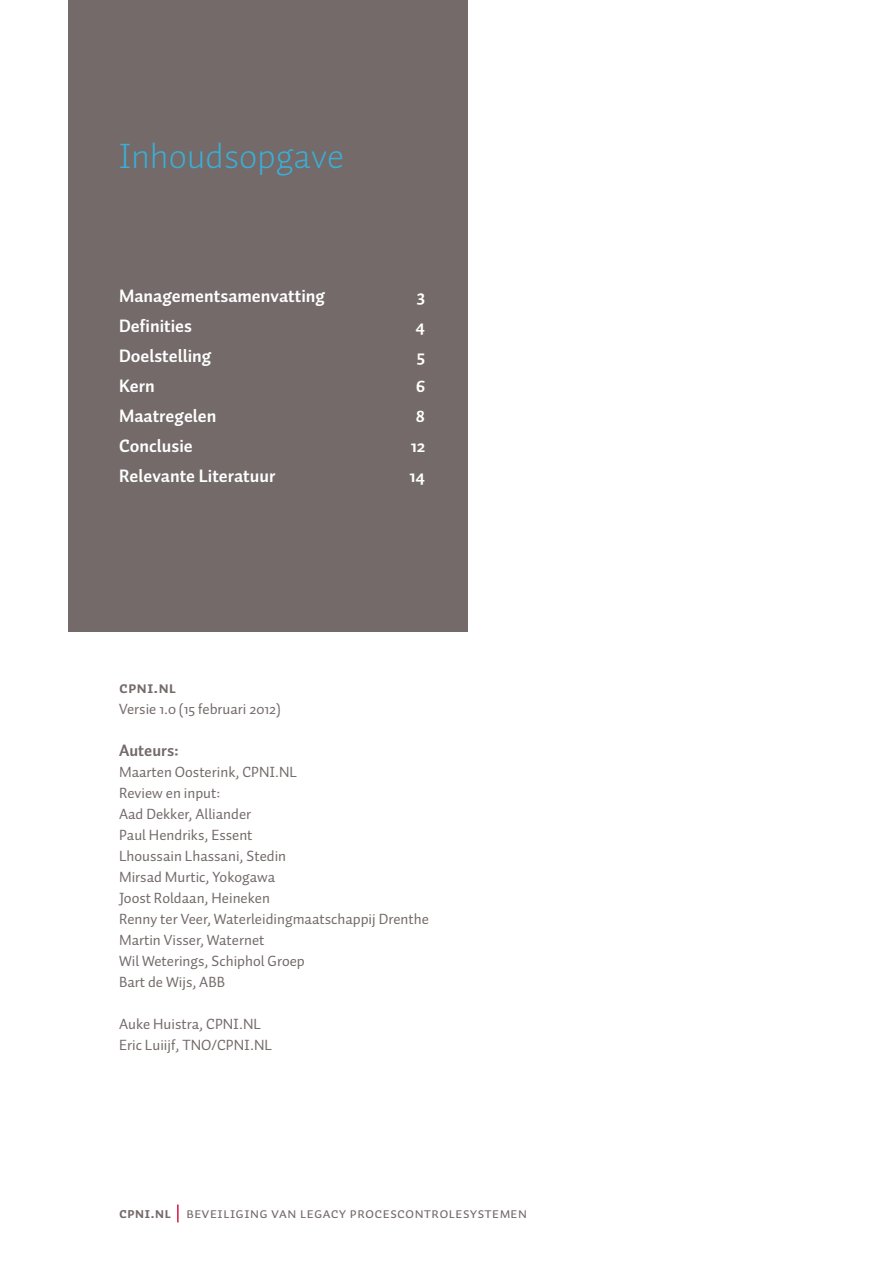
<style>
.page{position:relative;width:893px;height:1263px;background:#fff}
.page>*{position:absolute;margin:0;border:0;box-sizing:border-box;transform-origin:0 0}
.t1{font:300 36px "Auto 1";color:#3caed6}
.t2{font:700 18px "Auto 1";color:#fff}
.t3{font:700 16.5px "Auto 1";color:#736a69}
.t4{font:16.5px "Auto 1 Bold Sm Cp";color:#736a69}
.t5{font:15px/21px "Auto 1";color:#736a69}
.t6{font:15px "Auto 1 Regular Sm Cp";color:#736a69}
.s1{font-family:"Auto 1 Bold Sm Cp"}
</style>
<div class="page">
<svg style="left:177px;top:1204px;width:2px;height:18px"></svg>
<div style="left:68px;top:0;width:400px;height:631px;background:#736a69"></div>
<h1 class="t1" style="left:119px;top:134px;width:226px">Inhoudsopgave</h1>
<p class="t2" style="left:119px;top:285px;width:207px">Managementsamenvatting</p>
<p class="t2" style="left:417px;top:285px;width:10px">3</p>
<p class="t2" style="left:119px;top:315px;width:75px">Definities</p>
<p class="t2" style="left:415px;top:315px;width:11px">4</p>
<p class="t2" style="left:119px;top:345px;width:94px">Doelstelling</p>
<p class="t2" style="left:417px;top:345px;width:10px">5</p>
<p class="t2" style="left:119px;top:375px;width:37px">Kern</p>
<p class="t2" style="left:416px;top:375px;width:11px">6</p>
<p class="t2" style="left:119px;top:405px;width:99px">Maatregelen</p>
<p class="t2" style="left:416px;top:405px;width:11px">8</p>
<p class="t2" style="left:119px;top:435px;width:75px">Conclusie</p>
<p class="t2" style="left:411px;top:435px;width:16px">12</p>
<p class="t2" style="left:119px;top:465px;width:158px">Relevante Literatuur</p>
<p class="t2" style="left:409px;top:465px;width:17px">14</p>
<p class="t4" style="left:119px;top:680px;width:59px">CPNI.NL</p>
<p class="t5" style="left:119px;top:698px;width:163px">Versie 1.0 (15 februari 2012)</p>
<p class="t3" style="left:119px;top:740px;width:61px">Auteurs:</p>
<p class="t5" style="left:119px;top:761px;width:311px">Maarten Oosterink, CPNI.NL<br>Review en input:<br>Aad Dekker, Alliander<br>Paul Hendriks, Essent<br>Lhoussain Lhassani, Stedin<br>Mirsad Murtic, Yokogawa<br>Joost Roldaan, Heineken<br>Renny ter Veer, Waterleidingmaatschappij Drenthe<br>Martin Visser, Waternet<br>Wil Weterings, Schiphol Groep<br>Bart de Wijs, ABB</p>
<p class="t5" style="left:119px;top:1013px;width:154px">Auke Huistra, CPNI.NL<br>Eric Luiijf, TNO/CPNI.NL</p>
<p class="t6" style="left:119px;top:1206px;width:410px"><span class="s1">CPNI.NL</span> beveiliging van legacy procescontrolesystemen</p>
</div>
